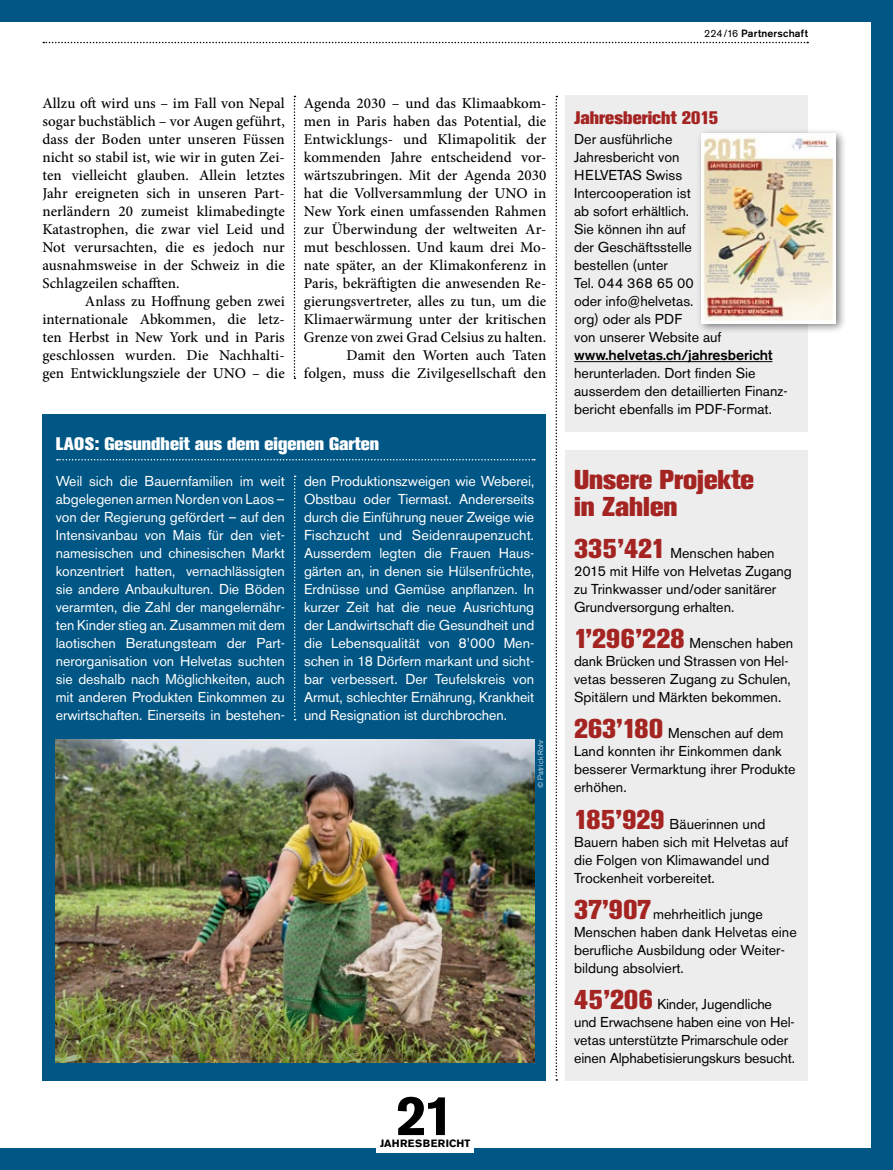
<style>
.page{position:relative;width:893px;height:1170px;background:#fff}
.page>*{position:absolute;margin:0;border:0;box-sizing:border-box;transform-origin:0 0}
.t1{font:700 55.5px "Akzidenz Grotesk BE";color:#000}
.t2{font:800 27px/27px "Akzidenz Grotesk BE";color:#a42422}
.t3{font:800 18px "Akzidenz Grotesk BE";color:#fff}
.t4{font:800 18px "Akzidenz Grotesk BE";color:#a42422}
.t5{font:500 15px/18px "Minion Pro";letter-spacing:.005em;color:#000;text-align:justify}
.t6{font:14.25px/18px "Akzidenz Grotesk BE";color:#000}
.t7{font:14.25px/18px "Akzidenz Grotesk BE";letter-spacing:-.005em;color:#fff;text-align:justify}
.t8{font:500 14.25px "Akzidenz Grotesk BE";color:#000}
.t9{font:500 10.5px "Akzidenz Grotesk BE";letter-spacing:.02em;color:#000}
.t10{font:700 10.5px "Akzidenz Grotesk BE";letter-spacing:.04em;color:#000}
.t11{font:300 7.5px "Akzidenz Grotesk BE";letter-spacing:.025em;color:#fff}
.s1{font-weight:400}
.s2{font-weight:800;font-size:27px;color:#a42422}
</style>
<div class="page">
<div style="left:42px;top:414px;width:504px;height:666px;background:#005684"></div>
<div style="left:0;top:1148px;width:893px;height:21px;background:#005684"></div>
<div style="left:872px;top:0;width:21px;height:1169px;background:#005684"></div>
<div style="left:0;top:0;width:893px;height:21px;background:#005684"></div>
<img style="left:56px;top:739px;width:478px;height:323px">
<div style="left:566px;top:450px;width:242px;height:630px;background:#ededed"></div>
<div style="left:566px;top:96px;width:242px;height:336px;background:#ededed"></div>
<div style="left:376px;top:1140px;width:98px;height:12px;background:#fff"></div>
<svg style="left:43px;top:42px;width:765px;height:1px"></svg>
<svg style="left:57px;top:459px;width:478px;height:1px"></svg>
<svg style="left:556px;top:96px;width:1px;height:984px"></svg>
<hr style="left:574px;top:361px;width:198px;height:1px;background:#000">
<svg style="left:294px;top:96px;width:1px;height:283px"></svg>
<svg style="left:294px;top:475px;width:2px;height:245px"></svg>
<div style="left:696px;top:128px;width:151px;height:206px;background:#000;opacity:.5"></div>
<img style="left:702px;top:133px;width:134px;height:190px">
<p class="t5" style="left:42px;top:94px;width:244px">Allzu oft wird uns – im Fall von Nepal sogar buchstäblich – vor Augen geführt, dass der Boden unter unseren Füssen nicht so stabil ist, wie wir in guten Zei&shy;ten vielleicht glauben. Allein letztes Jahr ereigneten sich in unseren Part&shy;nerländern 20 zumeist klimabedingte Katastrophen, die zwar viel Leid und Not verursachten, die es jedoch nur ausnahmsweise in der Schweiz in die Schlagzeilen schafften.</p>
<p class="t5" style="left:42px;top:292px;width:244px;text-indent:43px">Anlass zu Hoffnung geben zwei internationale Abkommen, die letz&shy;ten Herbst in New York und in Paris geschlossen wurden. Die Nachhalti&shy;gen Entwicklungsziele der UNO – die</p>
<p class="t5" style="left:304px;top:94px;width:244px;text-align:right">Agenda 2030 – und das Klimaabkom&shy;men in Paris haben das Potential, die Entwicklungs- und Klimapolitik der kommenden Jahre entscheidend vor&shy;wärtszubringen. Mit der Agenda 2030 hat die Vollversammlung der UNO in New York einen umfassenden Rahmen zur Überwindung der weltweiten Ar&shy;mut beschlossen. Und kaum drei Mo&shy;nate später, an der Klimakonferenz in Paris, bekräftigten die anwesenden Re&shy;gierungsvertreter, alles zu tun, um die Klimaerwärmung unter der kritischen Grenze von zwei Grad Celsius zu halten.<br>Damit den Worten auch Taten folgen, muss die Zivilgesellschaft den</p>
<p class="t3" style="left:56px;top:433px;width:325px">LAOS: Gesundheit aus dem eigenen Garten</p>
<p class="t7" style="left:56px;top:472px;width:231px">Weil sich die Bauernfamilien im weit abgelegenen armen Norden von Laos – von der Regierung gefördert – auf den Intensivanbau von Mais für den viet&shy;namesischen und chinesischen Markt konzentriert hatten, vernachlässigten sie andere Anbaukulturen. Die Böden verarmten, die Zahl der mangelernähr&shy;ten Kinder stieg an. Zusammen mit dem laotischen Beratungsteam der Part&shy;nerorganisation von Helvetas suchten sie deshalb nach Möglichkeiten, auch mit anderen Produkten Einkommen zu erwirtschaften. Einerseits in bestehen-</p>
<p class="t7" style="left:304px;top:472px;width:232px">den Produktionszweigen wie Weberei, Obstbau oder Tiermast. Andererseits durch die Einführung neuer Zweige wie Fischzucht und Seidenraupenzucht.<br>Ausserdem legten die Frauen Haus&shy;gärten an, in denen sie Hülsenfrüchte, Erdnüsse und Gemüse anpflanzen. In kurzer Zeit hat die neue Ausrichtung der Landwirtschaft die Gesundheit und die Lebensqualität von 8’000 Men&shy;schen in 18 Dörfern markant und sicht&shy;bar verbessert. Der Teufelskreis von Armut, schlechter Ernährung, Krankheit und Resignation ist durchbrochen.</p>
<p class="t11" style="left:536px;top:787px;width:50px;rotate:-90deg">© Patrick Rohr</p>
<h1 class="t1" style="left:396px;top:1083px;width:60px">21</h1>
<p class="t10" style="left:380px;top:1136px;width:92px">JAHRESBERICHT</p>
<p class="t9" style="left:704px;top:27px;width:105px"><span class="s1">224/16</span> Partnerschaft</p>
<p class="t4" style="left:574px;top:108px;width:146px">Jahresbericht 2015</p>
<p class="t6" style="left:574px;top:130px;width:149px">Der ausführliche<br>Jahresbericht von<br>HELVETAS Swiss<br>Intercooperation ist<br>ab sofort erhältlich.<br>Sie können ihn auf<br>der Geschäftsstelle bestellen (unter<br>Tel. 044 368 65 00 oder info@helvetas. org) oder als PDF<br>von unserer Website auf</p>
<p class="t8" style="left:574px;top:346px;width:200px">www.helvetas.ch/jahresbericht</p>
<p class="t6" style="left:574px;top:364px;width:214px">herunterladen. Dort finden Sie ausserdem den detaillierten Finanz&shy;bericht ebenfalls im PDF-Format.</p>
<h2 class="t2" style="left:574px;top:466px;width:182px">Unsere Projekte in Zahlen</h2>
<p class="t6" style="left:574px;top:544px;width:219px"><span class="s2">335’421</span> Menschen haben<br>2015 mit Hilfe von Helvetas Zugang zu Trinkwasser und/oder sanitärer<br>Grundversorgung erhalten.</p>
<p class="t6" style="left:574px;top:634px;width:221px"><span class="s2">1’296’228</span> Menschen haben dank Brücken und Strassen von Hel&shy;vetas besseren Zugang zu Schulen,<br>Spitälern und Märkten bekommen.</p>
<p class="t6" style="left:574px;top:724px;width:223px"><span class="s2">263’180</span> Menschen auf dem<br>Land konnten ihr Einkommen dank besserer Vermarktung ihrer Produkte erhöhen.</p>
<p class="t6" style="left:574px;top:814px;width:216px"><span class="s2">185’929</span> Bäuerinnen und<br>Bauern haben sich mit Helvetas auf die Folgen von Klimawandel und<br>Trockenheit vorbereitet.</p>
<p class="t6" style="left:574px;top:904px;width:224px"><span class="s2">37’907</span> mehrheitlich junge<br>Menschen haben dank Helvetas eine berufliche Ausbildung oder Weiter&shy;bildung absolviert.</p>
<p class="t6" style="left:574px;top:994px;width:222px"><span class="s2">45’206</span> Kinder, Jugendliche und Erwachsene haben eine von Hel&shy;vetas unterstützte Primarschule oder einen Alphabetisierungskurs besucht.</p>
</div>
